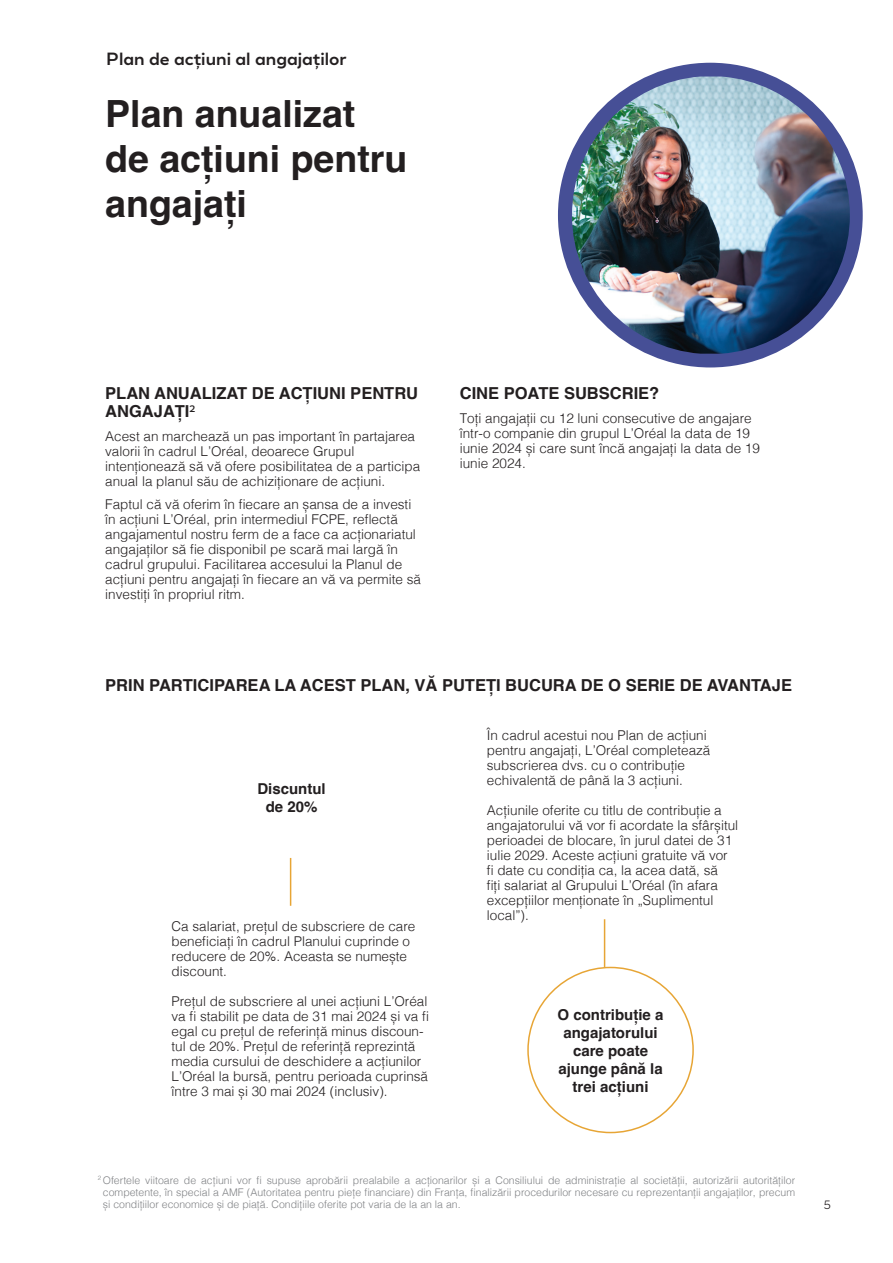
<style>
.page{position:relative;width:893px;height:1263px;background:#fff}
.page>*{position:absolute;margin:0;border:0;box-sizing:border-box;transform-origin:0 0}
.t1{font:700 37.5px/45px "Helvetica";color:#231f20}
.t2{font:700 18px "LOREAL Essentielle";color:#231f20}
.t3{font:700 16.5px/18px "Helvetica";color:#231f20}
.t4{font:700 15px/18px "Helvetica";color:#231f20;text-align:center}
.t5{font:300 13.5px/15px "Helvetica";color:#231f20}
.t6{font:12px "LOREAL Essentielle";color:#231f20}
.t7{font:300 10.5px/12px "Helvetica";color:#808285;text-align:justify}
</style>
<div class="page">
<div style="left:558px;top:63px;width:305px;height:304px;background:#464f96;border-radius:50%"></div>
<img style="left:572px;top:77px;width:278px;height:277px;border-radius:134px">
<hr style="left:290px;top:858px;width:1px;height:48px;background:#e7a535">
<hr style="left:604px;top:919px;width:1px;height:48px;background:#e7a535">
<p class="t2" style="left:106px;top:47px;width:242px">Plan de acțiuni al angajaților</p>
<p class="t1" style="left:105px;top:95px;width:304px">Plan anualizat de acțiuni pentru angajați</p>
<p class="t3" style="left:105px;top:386px;width:314px">PLAN ANUALIZAT DE ACȚIUNI PENTRU<br>ANGAJAȚI<sup>2</sup></p>
<p class="t5" style="left:105px;top:427px;width:317px">Acest an marchează un pas important în partajarea valorii în cadrul L’Oréal, deoarece Grupul intenționează să vă ofere posibilitatea de a participa anual la planul său de achiziționare de acțiuni.</p>
<p class="t5" style="left:105px;top:496px;width:317px">Faptul că vă oferim în fiecare an șansa de a investi în acțiuni L’Oréal, prin intermediul FCPE, reflectă angajamentul nostru ferm de a face ca acționariatul angajaților să fie disponibil pe scară mai largă în cadrul grupului. Facilitarea accesului la Planul de acțiuni pentru angajați în fiecare an vă va permite să investiți în propriul ritm.</p>
<p class="t3" style="left:460px;top:386px;width:201px">CINE POATE SUBSCRIE?</p>
<p class="t5" style="left:460px;top:409px;width:302px">Toți angajații cu 12 luni consecutive de angajare într-o companie din grupul L’Oréal la data de 19 iunie 2024 și care sunt încă angajați la data de 19 iunie 2024.</p>
<p class="t3" style="left:105px;top:678px;width:688px">PRIN PARTICIPAREA LA ACEST PLAN, VĂ PUTEȚI BUCURA DE O SERIE DE AVANTAJE</p>
<p class="t4" style="left:257px;top:781px;width:70px">Discuntul de 20%</p>
<p class="t5" style="left:171px;top:918px;width:245px">Ca salariat, prețul de subscriere de care beneficiați în cadrul Planului cuprinde o reducere de 20%. Aceasta se numește discount.</p>
<p class="t5" style="left:171px;top:993px;width:259px">Prețul de subscriere al unei acțiuni L’Oréal va fi stabilit pe data de 31 mai 2024 și va fi egal cu prețul de referință minus discoun&shy;tul de 20%. Prețul de referință reprezintă media cursului de deschidere a acțiunilor L’Oréal la bursă, pentru perioada cuprinsă între 3 mai și 30 mai 2024 (inclusiv).</p>
<p class="t5" style="left:487px;top:727px;width:225px">În cadrul acestui nou Plan de acțiuni pentru angajați, L’Oréal completează subscrierea dvs. cu o contribuție echivalentă de până la 3 acțiuni.</p>
<p class="t5" style="left:487px;top:802px;width:253px">Acțiunile oferite cu titlu de contribuție a angajatorului vă vor fi acordate la sfârșitul perioadei de blocare, în jurul datei de 31 iulie 2029. Aceste acțiuni gratuite vă vor<br>fi date cu condiția ca, la acea dată, să<br>fiți salariat al Grupului L’Oréal (în afara excepțiilor menționate în „Suplimentul local”).</p>
<p class="t4" style="left:558px;top:1007px;width:107px">O contribuție a angajatorului care poate ajunge până la trei acțiuni</p>
<p class="t7" style="left:103px;top:1173px;width:694px;text-indent:-5px"><sup>2</sup> Ofertele viitoare de acțiuni vor fi supuse aprobării prealabile a acționarilor și a Consiliului de administrație al societății, autorizării autorităților competente, în special a AMF (Autoritatea pentru piețe financiare) din Franța, finalizării procedurilor necesare cu reprezentanții angajaților, precum și condițiilor economice și de piață. Condițiile oferite pot varia de la an la an.</p>
<p class="t6" style="left:824px;top:1197px;width:9px">5</p>
</div>
